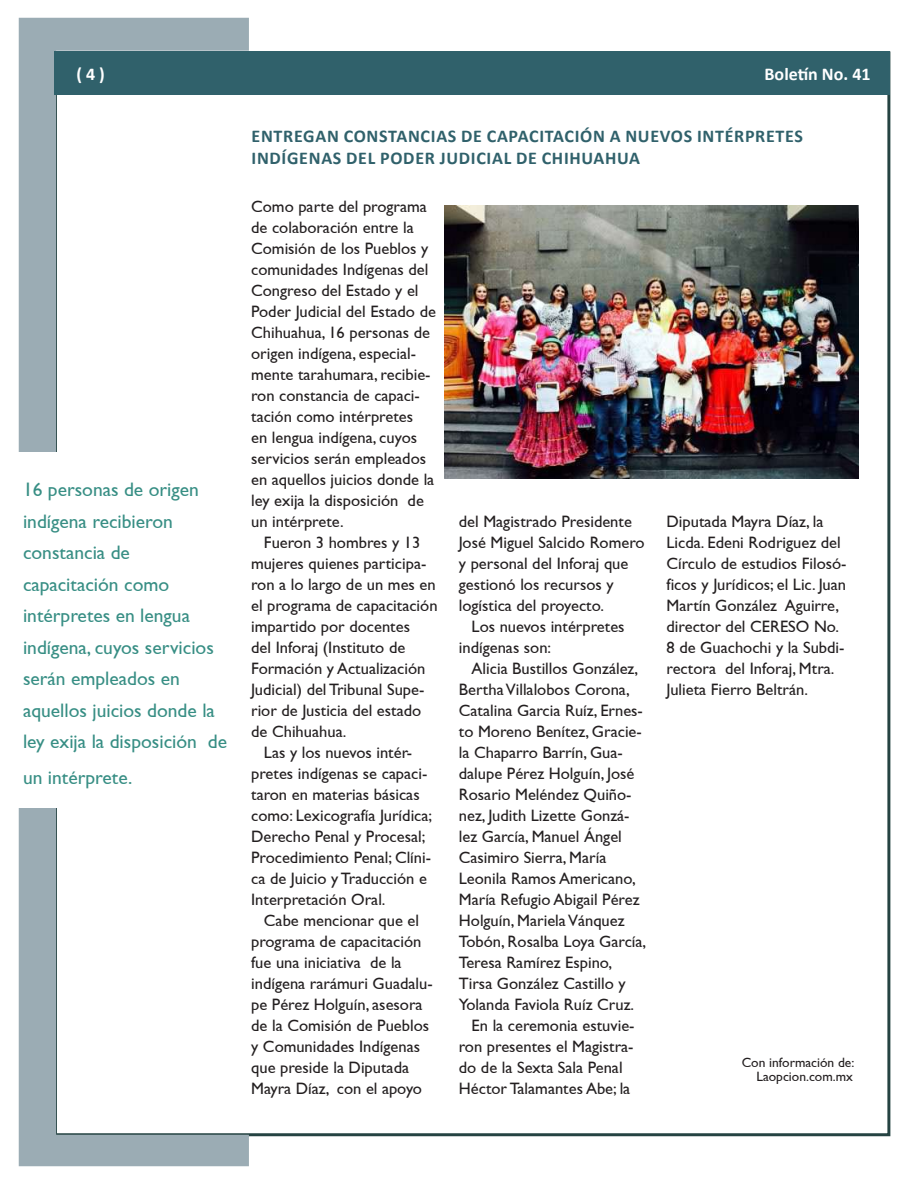
<style>
.page{position:relative;width:918px;height:1188px;background:#fff}
.page>*{position:absolute;margin:0;border:0;box-sizing:border-box;transform-origin:0 0}
.t1{font:19.5px/31.5px "Gill Sans";color:#378e84}
.t2{font:700 18px "Calibri";letter-spacing:.04em;color:#30616b}
.t3{font:700 18px "Calibri";color:#fff}
.t4{font:16.5px/21px "Gill Sans";color:#231f20}
.t5{font:13.5px/15px "Gill Sans";color:#231f20;text-align:right}
</style>
<div class="page">
<svg style="left:19px;top:18px;width:230px;height:434px"></svg>
<svg style="left:19px;top:808px;width:230px;height:358px"></svg>
<div style="left:54px;top:51px;width:836px;height:43px;background:#30616b"></div>
<img style="left:445px;top:205px;width:414px;height:273px">
<p class="t3" style="left:76px;top:63px;width:30px">( 4 )</p>
<p class="t3" style="left:765px;top:63px;width:108px">BOLETÍN NO. 41</p>
<p class="t1" style="left:23px;top:474px;width:206px">16 personas de origen indígena recibieron constancia de capacitación como intérpretes en lengua indígena, cuyos servicios serán empleados en aquellos juicios donde la ley exija la disposición de</p>
<p class="t1" style="left:23px;top:762px;width:111px">un intérprete.</p>
<p class="t2" style="left:252px;top:125px;width:22px">ENTREGAN</p>
<p class="t2" style="left:344px;top:125px;width:12px">CONSTANCIAS</p>
<p class="t2" style="left:461px;top:125px;width:36px">DE CAPACITACI</p>
<p class="t2" style="left:580px;top:125px;width:58px">ÓN ANUEVOS</p>
<p class="t2" style="left:697px;top:125px;width:11px">INTÉRPRETES</p>
<p class="t2" style="left:252px;top:146px;width:48px">INDÍGENAS</p>
<p class="t2" style="left:346px;top:146px;width:11px">DEL</p>
<p class="t2" style="left:380px;top:146px;width:12px">PODER</p>
<p class="t2" style="left:440px;top:146px;width:10px">JUDICIAL</p>
<p class="t2" style="left:516px;top:146px;width:48px">DE CHIHUAHUA</p>
<p class="t4" style="left:251px;top:195px;width:186px">Como parte del programa de colaboración entre la<br>Comisión de los Pueblos y comunidades Indígenas del<br>Congreso del Estado y el<br>Poder Judicial del Estado de<br>Chihuahua, 16 personas de origen indígena, especial&shy;mente tarahumara, recibie&shy;ron constancia de capaci&shy;tación como intérpretes<br>en lengua indígena, cuyos servicios serán empleados en aquellos juicios donde la ley exija la disposición de un intérprete.</p>
<p class="t4" style="left:264px;top:531px;width:158px">Fueron 3 hombres y 13</p>
<p class="t4" style="left:251px;top:552px;width:177px">mujeres quienes participa-</p>
<p class="t4" style="left:251px;top:573px;width:186px">ron a lo largo de un mes en</p>
<p class="t4" style="left:251px;top:594px;width:188px">el programa de capacitación</p>
<p class="t4" style="left:251px;top:615px;width:160px">impartido por docentes</p>
<p class="t4" style="left:251px;top:636px;width:156px">del Inforaj (Instituto de</p>
<p class="t4" style="left:251px;top:657px;width:176px">Formación y Actualización</p>
<p class="t4" style="left:251px;top:678px;width:175px">Judicial) del Tribunal Supe-</p>
<p class="t4" style="left:251px;top:699px;width:172px">rior de Justicia del estado</p>
<p class="t4" style="left:251px;top:720px;width:97px">de Chihuahua.</p>
<p class="t4" style="left:264px;top:741px;width:150px">Las y los nuevos intér-</p>
<p class="t4" style="left:251px;top:763px;width:178px">pretes indígenas se capaci-</p>
<p class="t4" style="left:251px;top:784px;width:170px">taron en materias básicas</p>
<p class="t4" style="left:251px;top:805px;width:183px">como: Lexicografía Jurídica;</p>
<p class="t4" style="left:251px;top:826px;width:176px">Derecho Penal y Procesal;</p>
<p class="t4" style="left:251px;top:847px;width:181px">Procedimiento Penal; Clíni-</p>
<p class="t4" style="left:251px;top:868px;width:177px">ca de Juicio y Traducción e</p>
<p class="t4" style="left:251px;top:889px;width:136px">Interpretación Oral.</p>
<p class="t4" style="left:264px;top:910px;width:157px">Cabe mencionar que el</p>
<p class="t4" style="left:251px;top:931px;width:172px">programa de capacitación</p>
<p class="t4" style="left:251px;top:952px;width:152px">fue una iniciativa de la</p>
<p class="t4" style="left:251px;top:973px;width:183px">indígena rarámuri Guadalu-</p>
<p class="t4" style="left:251px;top:994px;width:173px">pe Pérez Holguín, asesora</p>
<p class="t4" style="left:251px;top:1015px;width:179px">de la Comisión de Pueblos</p>
<p class="t4" style="left:251px;top:1036px;width:170px">y Comunidades Indígenas</p>
<p class="t4" style="left:251px;top:1057px;width:159px">que preside la Diputada</p>
<p class="t4" style="left:251px;top:1078px;width:172px">Mayra Díaz, con el apoyo</p>
<p class="t4" style="left:459px;top:511px;width:187px">del Magistrado Presidente<br>José Miguel Salcido Romero y personal del Inforaj que gestionó los recursos y logística del proyecto.</p>
<p class="t4" style="left:459px;top:616px;width:167px;text-indent:13px">Los nuevos intérpretes indígenas son:</p>
<p class="t4" style="left:472px;top:658px;width:168px">Alicia Bustillos González,</p>
<p class="t4" style="left:459px;top:679px;width:172px">Bertha Villalobos Corona,</p>
<p class="t4" style="left:459px;top:700px;width:186px">Catalina Garcia Ruíz, Ernes-</p>
<p class="t4" style="left:459px;top:721px;width:184px">to Moreno Benítez, Gracie-</p>
<p class="t4" style="left:459px;top:742px;width:166px">la Chaparro Barrín, Gua-</p>
<p class="t4" style="left:459px;top:763px;width:177px">dalupe Pérez Holguín, José</p>
<p class="t4" style="left:459px;top:784px;width:174px">Rosario Meléndez Quiño-</p>
<p class="t4" style="left:459px;top:805px;width:172px">nez, Judith Lizette Gonzá-</p>
<p class="t4" style="left:459px;top:826px;width:164px">lez García, Manuel Ángel</p>
<p class="t4" style="left:459px;top:847px;width:149px">Casimiro Sierra, María</p>
<p class="t4" style="left:459px;top:868px;width:178px">Leonila Ramos Americano,</p>
<p class="t4" style="left:459px;top:889px;width:182px">María Refugio Abigail Pérez</p>
<p class="t4" style="left:459px;top:910px;width:167px">Holguín, Mariela Vánquez</p>
<p class="t4" style="left:459px;top:931px;width:189px">Tobón, Rosalba Loya García,</p>
<p class="t4" style="left:459px;top:952px;width:155px">Teresa Ramírez Espino,</p>
<p class="t4" style="left:459px;top:973px;width:168px">Tirsa González Castillo y</p>
<p class="t4" style="left:459px;top:994px;width:177px">Yolanda Faviola Ruíz Cruz.</p>
<p class="t4" style="left:472px;top:1015px;width:164px">En la ceremonia estuvie-</p>
<p class="t4" style="left:459px;top:1036px;width:176px">ron presentes el Magistra-</p>
<p class="t4" style="left:459px;top:1057px;width:165px">do de la Sexta Sala Penal</p>
<p class="t4" style="left:459px;top:1078px;width:173px">Héctor Talamantes Abe; la</p>
<p class="t4" style="left:667px;top:511px;width:182px">Diputada Mayra Díaz, la<br>Licda. Edeni Rodriguez del<br>Círculo de estudios Filosó&shy;ficos y Jurídicos; el Lic. Juan<br>Martín González Aguirre, director del CERESO No.<br>8 de Guachochi y la Subdi&shy;rectora del Inforaj, Mtra.<br>Julieta Fierro Beltrán.</p>
<p class="t5" style="left:742px;top:1054px;width:114px">Con información de:<br>Laopcion.com.mx</p>
</div>
